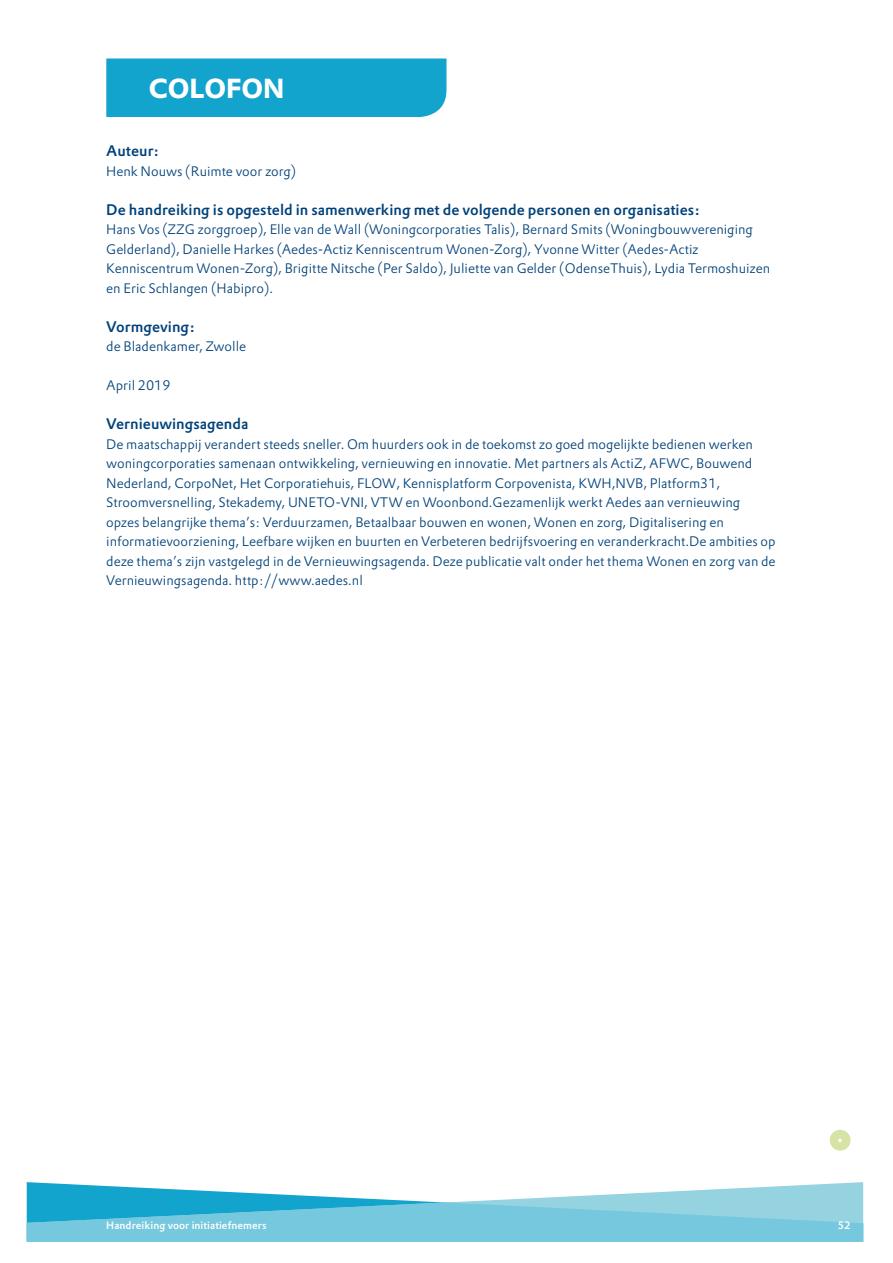
<style>
.page{position:relative;width:893px;height:1263px;background:#fff}
.page>*{position:absolute;margin:0;border:0;box-sizing:border-box;transform-origin:0 0}
.t1{font:700 27px "DTL Prokyon TOT";color:#fff}
.t2{font:700 17.1px "DTL Prokyon TOT";color:#fff}
.t3{font:500 15px "DTL Prokyon TOT";color:#00417a}
.t4{font:300 13.5px/19.5px "DTL Prokyon TOT";color:#004179}
.t5{font:500 10.5px "DTL Prokyon TOT";letter-spacing:.005em;color:#fff}
</style>
<div class="page">
<svg style="left:27px;top:1182px;width:836px;height:20px"></svg>
<svg style="left:27px;top:1202px;width:836px;height:40px;background:#6dc4dc"></svg>
<div style="left:106px;top:59px;width:340px;height:58px;background:#12a4cd"></div>
<div style="left:830px;top:1130px;width:21px;height:21px;background:#d5e3a5;border-radius:50%"></div>
<h1 class="t1" style="left:149px;top:70px;width:39px">COLOFON</h1>
<p class="t3" style="left:106px;top:141px;width:54px">Auteur:</p>
<p class="t4" style="left:106px;top:161px;width:191px">Henk Nouws (Ruimte voor zorg)</p>
<p class="t3" style="left:106px;top:199px;width:595px">De handreiking is opgesteld in samenwerking met de volgende personen en organisaties:</p>
<p class="t4" style="left:106px;top:219px;width:665px">Hans Vos (ZZG zorggroep), Elle van de Wall (Woningcorporaties Talis), Bernard Smits (Woningbouwvereniging Gelderland), Danielle Harkes (Aedes-Actiz Kenniscentrum Wonen-Zorg), Yvonne Witter (Aedes-Actiz Kenniscentrum Wonen-Zorg), Brigitte Nitsche (Per Saldo), Juliette van Gelder (OdenseThuis), Lydia Termoshuizen en Eric Schlangen (Habipro).</p>
<p class="t3" style="left:106px;top:316px;width:90px">Vormgeving:</p>
<p class="t4" style="left:106px;top:336px;width:141px">de Bladenkamer, Zwolle</p>
<p class="t4" style="left:106px;top:375px;width:66px">April 2019</p>
<p class="t3" style="left:106px;top:414px;width:144px">Vernieuwingsagenda</p>
<p class="t4" style="left:106px;top:434px;width:671px">De maatschappij verandert steeds sneller. Om huurders ook in de toekomst zo goed mogelijkte bedienen werken woningcorporaties samenaan ontwikkeling, vernieuwing en innovatie. Met partners als ActiZ, AFWC, Bouwend Nederland, CorpoNet, Het Corporatiehuis, FLOW, Kennisplatform Corpovenista, KWH,NVB, Platform31, Stroomversnelling, Stekademy, UNETO-VNI, VTW en Woonbond.Gezamenlijk werkt Aedes aan vernieuwing opzes belangrijke thema’s: Verduurzamen, Betaalbaar bouwen en wonen, Wonen en zorg, Digitalisering en informatievoorziening, Leefbare wijken en buurten en Verbeteren bedrijfsvoering en veranderkracht.De ambities op deze thema’s zijn vastgelegd in de Vernieuwingsagenda. Deze publicatie valt onder het thema Wonen en zorg van de Vernieuwingsagenda. http://www.aedes.nl</p>
<p class="t2" style="left:837px;top:1124px;width:7px">.</p>
<p class="t5" style="left:106px;top:1218px;width:162px">Handreiking voor initiatiefnemers</p>
<p class="t5" style="left:838px;top:1218px;width:14px">52</p>
</div>
